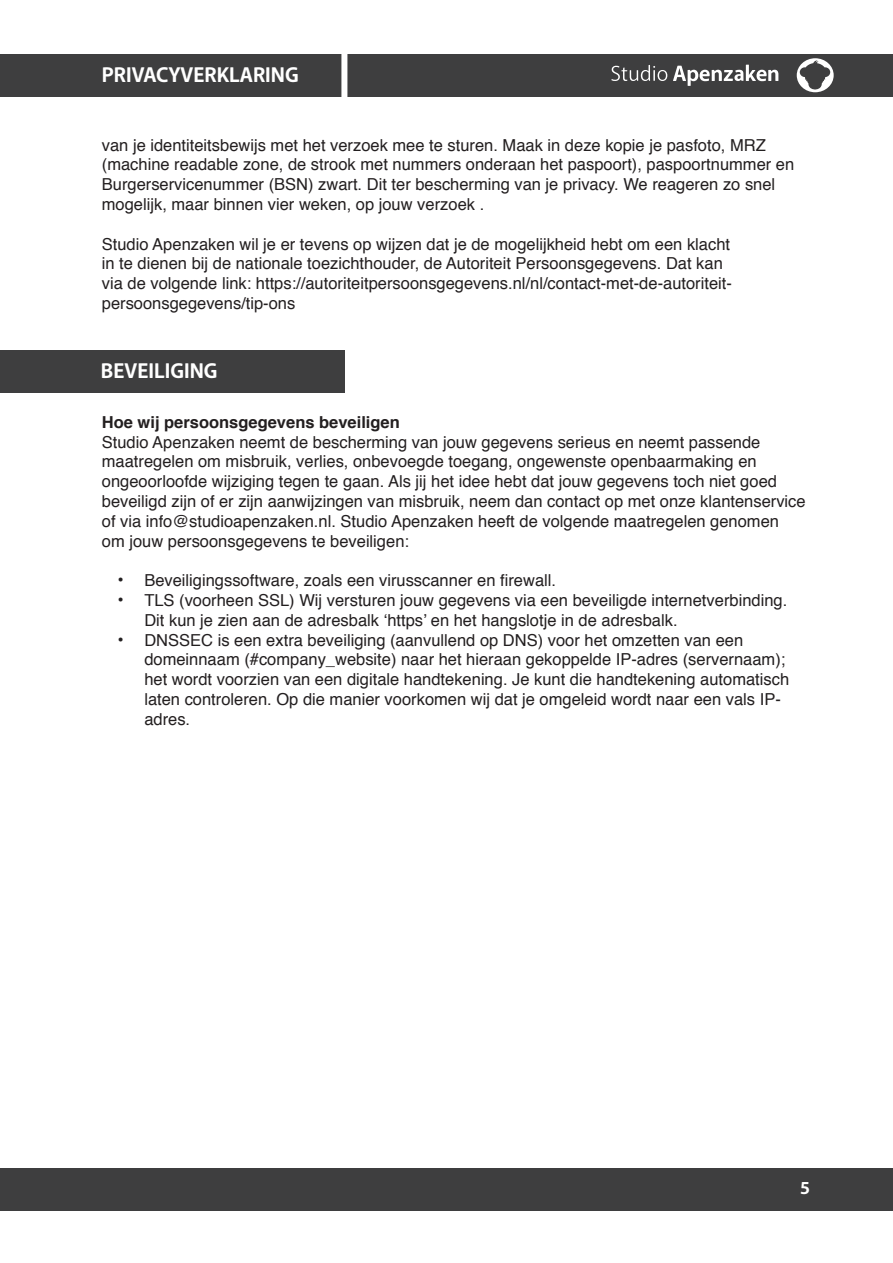
<style>
.page{position:relative;width:893px;height:1263px;background:#fff}
.page>*{position:absolute;margin:0;border:0;box-sizing:border-box;transform-origin:0 0}
.t1{font:700 21px "Anago";color:#fff}
.t2{font:700 18px "Anago";color:#fff}
.t3{font:16.5px/19.8px "Helvetica";color:#231f20}
.t4{font:700 16.5px "Helvetica";color:#231f20}
.s1{font-size:18px}
</style>
<div class="page">
<div style="left:0;top:54px;width:893px;height:43px;background:#3e3e3f"></div>
<div style="left:0;top:1168px;width:893px;height:42px;background:#3e3e3f"></div>
<svg style="left:797px;top:58px;width:37px;height:34px"></svg>
<svg style="left:800px;top:60px;width:30px;height:30px"></svg>
<div style="left:341px;top:49px;width:6px;height:55px;background:#fff"></div>
<svg style="left:673px;top:65px;width:105px;height:21px"></svg>
<svg style="left:611px;top:65px;width:56px;height:16px"></svg>
<div style="left:0;top:350px;width:344px;height:43px;background:#3e3e3f"></div>
<p class="t1" style="left:102px;top:62px;width:198px">PRIVACYVERKLARING</p>
<p class="t3" style="left:102px;top:135px;width:694px">van je identiteitsbewijs met het verzoek mee te sturen. Maak in deze kopie je pasfoto, MRZ (machine readable zone, de strook met nummers onderaan het paspoort), paspoortnummer en Burgerservicenummer (BSN) zwart. Dit ter bescherming van je privacy. We reageren zo snel mogelijk, maar binnen vier weken, op jouw verzoek .</p>
<p class="t3" style="left:102px;top:234px;width:632px">Studio Apenzaken wil je er tevens op wijzen dat je de mogelijkheid hebt om een klacht in te dienen bij de nationale toezichthouder, de Autoriteit Persoonsgegevens. Dat kan via de volgende link: https://autoriteitpersoonsgegevens.nl/nl/contact-met-de-autoriteit&shy;persoonsgegevens/tip-ons</p>
<p class="t1" style="left:101px;top:358px;width:118px">BEVEILIGING</p>
<p class="t4" style="left:102px;top:409px;width:300px">Hoe wij persoonsgegevens beveiligen</p>
<p class="t3" style="left:102px;top:432px;width:705px">Studio Apenzaken neemt de bescherming van jouw gegevens serieus en neemt passende maatregelen om misbruik, verlies, onbevoegde toegang, ongewenste openbaarmaking en ongeoorloofde wijziging tegen te gaan. Als jij het idee hebt dat jouw gegevens toch niet goed beveiligd zijn of er zijn aanwijzingen van misbruik, neem dan contact op met onze klantenservice of via info@studioapenzaken.nl. Studio Apenzaken heeft de volgende maatregelen genomen om jouw persoonsgegevens te beveiligen:</p>
<p class="t3" style="left:117px;top:571px;width:440px"><span class="s1">•</span> Beveiligingssoftware, zoals een virusscanner en firewall.</p>
<p class="t3" style="left:144px;top:591px;width:644px;text-indent:-27px"><span class="s1">•</span> TLS (voorheen SSL) Wij versturen jouw gegevens via een beveiligde internetverbinding.<br>Dit kun je zien aan de adresbalk ‘https’ en het hangslotje in de adresbalk.</p>
<p class="t3" style="left:144px;top:630px;width:646px;text-indent:-27px"><span class="s1">•</span> DNSSEC is een extra beveiliging (aanvullend op DNS) voor het omzetten van een domeinnaam (#company_website) naar het hieraan gekoppelde IP-adres (servernaam); het wordt voorzien van een digitale handtekening. Je kunt die handtekening automatisch laten controleren. Op die manier voorkomen wij dat je omgeleid wordt naar een vals IP&shy;adres.</p>
<p class="t2" style="left:800px;top:1177px;width:11px">5</p>
</div>
